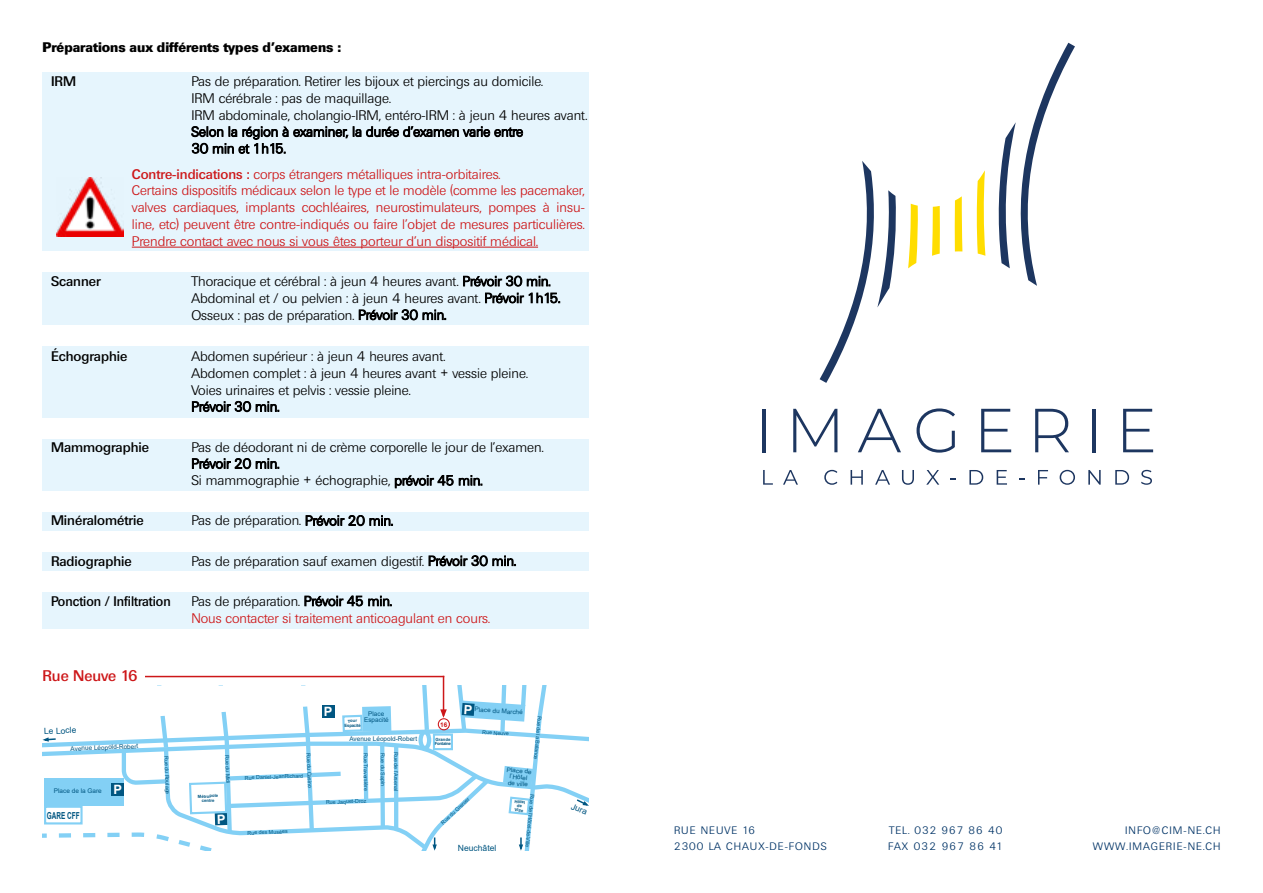
<style>
.page{position:relative;width:1263px;height:893px;background:#fff}
.page>*{position:absolute;margin:0;border:0;box-sizing:border-box;transform-origin:0 0}
.t1{font:500 15px "Ultimate";color:#cd1719}
.t2{font:300 13.5px/16.8px "Ultimate";color:#000}
.t3{font:300 13.5px/16.8px "Ultimate";color:#cd1719}
.t4{font:500 13.5px "Ultimate";color:#000}
.t5{font:700 13.5px "Ultimate";color:#000}
.t6{font:500 13.5px "Ultimate";color:#000;scale:.94 1}
.t7{font:700 12.9px "Arial";color:#fff}
.t8{font:300 10.5px "Ultimate";letter-spacing:.1em;color:#036}
.t9{font:300 10.5px "Ultimate";letter-spacing:.12em;color:#036}
.t10{font:700 9.6px "Arial";color:#005681;scale:.67 1}
.t11{font:8.55px "Arial";color:#005681}
.t12{font:6.45px/6.4px "Arial";color:#005681;text-align:center}
.t13{font:700 6.45px "Arial";color:#cd1719}
.t14{font:5.4px "Arial";letter-spacing:-.01em;color:#005681}
.t15{font:700 4.35px/4.3px "Arial";letter-spacing:-.06em;color:#005681;text-align:center}
.s1{font-weight:500}
</style>
<div class="page">
<div style="left:43px;top:592px;width:546px;height:36px;background:#e6f5fd"></div>
<div style="left:43px;top:552px;width:546px;height:19px;background:#e6f5fd"></div>
<div style="left:43px;top:512px;width:546px;height:19px;background:#e6f5fd"></div>
<div style="left:43px;top:439px;width:546px;height:52px;background:#e6f5fd"></div>
<div style="left:43px;top:346px;width:546px;height:72px;background:#e6f5fd"></div>
<div style="left:43px;top:272px;width:546px;height:53px;background:#e6f5fd"></div>
<div style="left:43px;top:72px;width:546px;height:179px;background:#e6f5fd"></div>
<hr style="left:132px;top:247px;width:406px;height:1px;background:#cd1719">
<hr style="left:762px;top:409px;width:4px;height:43px;background:#1d3660">
<svg style="left:793px;top:409px;width:44px;height:43px"></svg>
<svg style="left:858px;top:409px;width:43px;height:43px"></svg>
<svg style="left:916px;top:408px;width:39px;height:45px"></svg>
<svg style="left:981px;top:409px;width:30px;height:43px"></svg>
<svg style="left:1035px;top:409px;width:34px;height:43px"></svg>
<hr style="left:1092px;top:409px;width:3px;height:43px;background:#1d3660">
<svg style="left:1123px;top:409px;width:30px;height:43px"></svg>
<svg style="left:763px;top:470px;width:10px;height:15px"></svg>
<svg style="left:783px;top:470px;width:15px;height:15px"></svg>
<svg style="left:824px;top:470px;width:13px;height:15px"></svg>
<svg style="left:850px;top:470px;width:13px;height:15px"></svg>
<svg style="left:875px;top:470px;width:15px;height:15px"></svg>
<svg style="left:902px;top:470px;width:12px;height:15px"></svg>
<svg style="left:926px;top:470px;width:13px;height:15px"></svg>
<svg style="left:950px;top:478px;width:6px;height:2px"></svg>
<svg style="left:969px;top:470px;width:14px;height:15px"></svg>
<svg style="left:997px;top:470px;width:10px;height:15px"></svg>
<svg style="left:1038px;top:470px;width:10px;height:15px"></svg>
<svg style="left:1060px;top:470px;width:15px;height:15px"></svg>
<svg style="left:1088px;top:470px;width:13px;height:15px"></svg>
<svg style="left:1115px;top:470px;width:14px;height:15px"></svg>
<svg style="left:1141px;top:470px;width:11px;height:15px"></svg>
<hr style="left:443px;top:676px;width:1px;height:40px;background:#cd1719">
<svg style="left:820px;top:161px;width:76px;height:222px"></svg>
<svg style="left:955px;top:196px;width:7px;height:55px"></svg>
<svg style="left:976px;top:170px;width:9px;height:86px"></svg>
<svg style="left:908px;top:204px;width:10px;height:64px"></svg>
<svg style="left:932px;top:206px;width:8px;height:50px"></svg>
<svg style="left:998px;top:43px;width:77px;height:243px"></svg>
<hr style="left:145px;top:676px;width:299px;height:1px;background:#cd1719">
<img style="left:56px;top:177px;width:68px;height:60px">
<svg style="left:42px;top:685px;width:547px;height:166px"></svg>
<p class="t5" style="left:43px;top:39px;width:300px">Préparations aux différents types d’examens :</p>
<p class="t4" style="left:51px;top:73px;width:27px">IRM</p>
<p class="t2" style="left:191px;top:73px;width:397px">Pas de préparation. Retirer les bijoux et piercings au domicile.<br>IRM cérébrale : pas de maquillage.<br>IRM abdominale, cholangio-IRM, entéro-IRM : à jeun 4 heures avant.<br>Selon la région à examiner, la durée d’examen varie entre<br>30 min et 1h15.</p>
<p class="t3" style="left:132px;top:165px;width:454px"><span class="s1">Contre-indications :</span> corps étrangers métalliques intra-orbitaires.<br>Certains dispositifs médicaux selon le type et le modèle (comme les pacemaker, valves cardiaques, implants cochléaires, neurostimulateurs, pompes à insu&shy;line, etc) peuvent être contre-indiqués ou faire l’objet de mesures particulières.<br>Prendre contact avec nous si vous êtes porteur d’un dispositif médical.</p>
<p class="t4" style="left:51px;top:273px;width:51px">Scanner</p>
<p class="t2" style="left:191px;top:273px;width:370px">Thoracique et cérébral : à jeun 4 heures avant. Prévoir 30 min.<br>Abdominal et / ou pelvien : à jeun 4 heures avant. Prévoir 1h15.<br>Osseux : pas de préparation. Prévoir 30 min.</p>
<p class="t4" style="left:51px;top:348px;width:78px">Échographie</p>
<p class="t2" style="left:191px;top:348px;width:338px">Abdomen supérieur : à jeun 4 heures avant.<br>Abdomen complet : à jeun 4 heures avant + vessie pleine.<br>Voies urinaires et pelvis : vessie pleine.<br>Prévoir 30 min.</p>
<p class="t4" style="left:51px;top:439px;width:100px">Mammographie</p>
<p class="t2" style="left:191px;top:438px;width:354px">Pas de déodorant ni de crème corporelle le jour de l’examen.<br>Prévoir 20 min.<br>Si mammographie + échographie, prévoir 45 min.</p>
<p class="t4" style="left:51px;top:513px;width:94px">Minéralométrie</p>
<p class="t2" style="left:191px;top:512px;width:203px">Pas de préparation. Prévoir 20 min.</p>
<p class="t4" style="left:51px;top:553px;width:82px">Radiographie</p>
<p class="t2" style="left:191px;top:552px;width:326px">Pas de préparation sauf examen digestif. Prévoir 30 min.</p>
<p class="t6" style="left:51px;top:593px;width:129px">Ponction / Infiltration</p>
<p class="t2" style="left:191px;top:593px;width:202px">Pas de préparation. Prévoir 45 min.</p>
<p class="t3" style="left:191px;top:609px;width:300px">Nous contacter si traitement anticoagulant en cours.</p>
<p class="t1" style="left:43px;top:667px;width:97px">Rue Neuve 16</p>
<p class="t11" style="left:44px;top:725px;width:34px;rotate:-2deg">Le Locle</p>
<p class="t12" style="left:70px;top:745px;width:69px;rotate:-2deg">Avenue Léopold-Robert</p>
<p class="t12" style="left:54px;top:788px;width:49px">Place de la Gare</p>
<p class="t10" style="left:47px;top:809px;width:51px">GARE CFF</p>
<p class="t7" style="left:114px;top:780px;width:10px">P</p>
<p class="t14" style="left:170px;top:756px;width:40px;rotate:88deg">Rue du Roulage</p>
<p class="t14" style="left:231px;top:755px;width:30px;rotate:88deg">Rue du Midi</p>
<p class="t15" style="left:198px;top:794px;width:22px;rotate:-2deg">Métropole centre</p>
<p class="t14" style="left:312px;top:752px;width:37px;rotate:87deg">Rue du Casino</p>
<p class="t14" style="left:245px;top:774px;width:60px;rotate:-2deg">Rue Daniel-JeanRichard</p>
<p class="t14" style="left:247px;top:829px;width:42px;rotate:-2deg">Rue des Musées</p>
<p class="t7" style="left:324px;top:703px;width:10px">P</p>
<p class="t12" style="left:364px;top:710px;width:26px;rotate:-1deg">Place<br>Espacité</p>
<p class="t15" style="left:344px;top:719px;width:18px;rotate:-2deg">Tour<br>Espacité</p>
<p class="t12" style="left:349px;top:735px;width:69px">Avenue Léopold-Robert</p>
<p class="t14" style="left:370px;top:753px;width:40px;rotate:90deg">Rue Traversière</p>
<p class="t14" style="left:386px;top:753px;width:34px;rotate:90deg">Rue du Sapin</p>
<p class="t14" style="left:400px;top:752px;width:41px;rotate:90deg">Rue de l’Arsenal</p>
<p class="t14" style="left:326px;top:799px;width:42px;rotate:-3deg">Rue Jaquet-Droz</p>
<p class="t12" style="left:475px;top:706px;width:50px;rotate:4deg">Place du Marché</p>
<p class="t14" style="left:543px;top:716px;width:45px;rotate:95deg">Rue de la Balance</p>
<p class="t14" style="left:536px;top:795px;width:55px;rotate:95deg">Rue de l’Hôtel-de-Ville</p>
<p class="t13" style="left:440px;top:720px;width:9px">16</p>
<p class="t14" style="left:483px;top:728px;width:28px;rotate:4deg">Rue Neuve</p>
<p class="t15" style="left:435px;top:737px;width:18px;text-align:left">Grande<br>Fontaine</p>
<p class="t12" style="left:507px;top:766px;width:26px;rotate:6deg">Place de l’Hôtel de ville</p>
<p class="t14" style="left:439px;top:821px;width:38px;rotate:-43deg">Rue du Grenier</p>
<p class="t15" style="left:515px;top:799px;width:12px;rotate:6deg">Hôtel de<br>Ville</p>
<p class="t11" style="left:458px;top:842px;width:40px">Neuchâtel</p>
<p class="t11" style="left:574px;top:801px;width:18px;rotate:23deg">Jura</p>
<p class="t8" style="left:674px;top:824px;width:83px">RUE NEUVE 16</p>
<p class="t8" style="left:889px;top:824px;width:115px">TEL. 032 967 86 40</p>
<p class="t8" style="left:1125px;top:824px;width:97px">INFO@CIM-NE.CH</p>
<p class="t8" style="left:674px;top:840px;width:154px">2300 LA CHAUX-DE-FONDS</p>
<p class="t9" style="left:888px;top:840px;width:116px">FAX 032 967 86 41</p>
<p class="t8" style="left:1093px;top:840px;width:129px">WWW.IMAGERIE-NE.CH</p>
</div>
